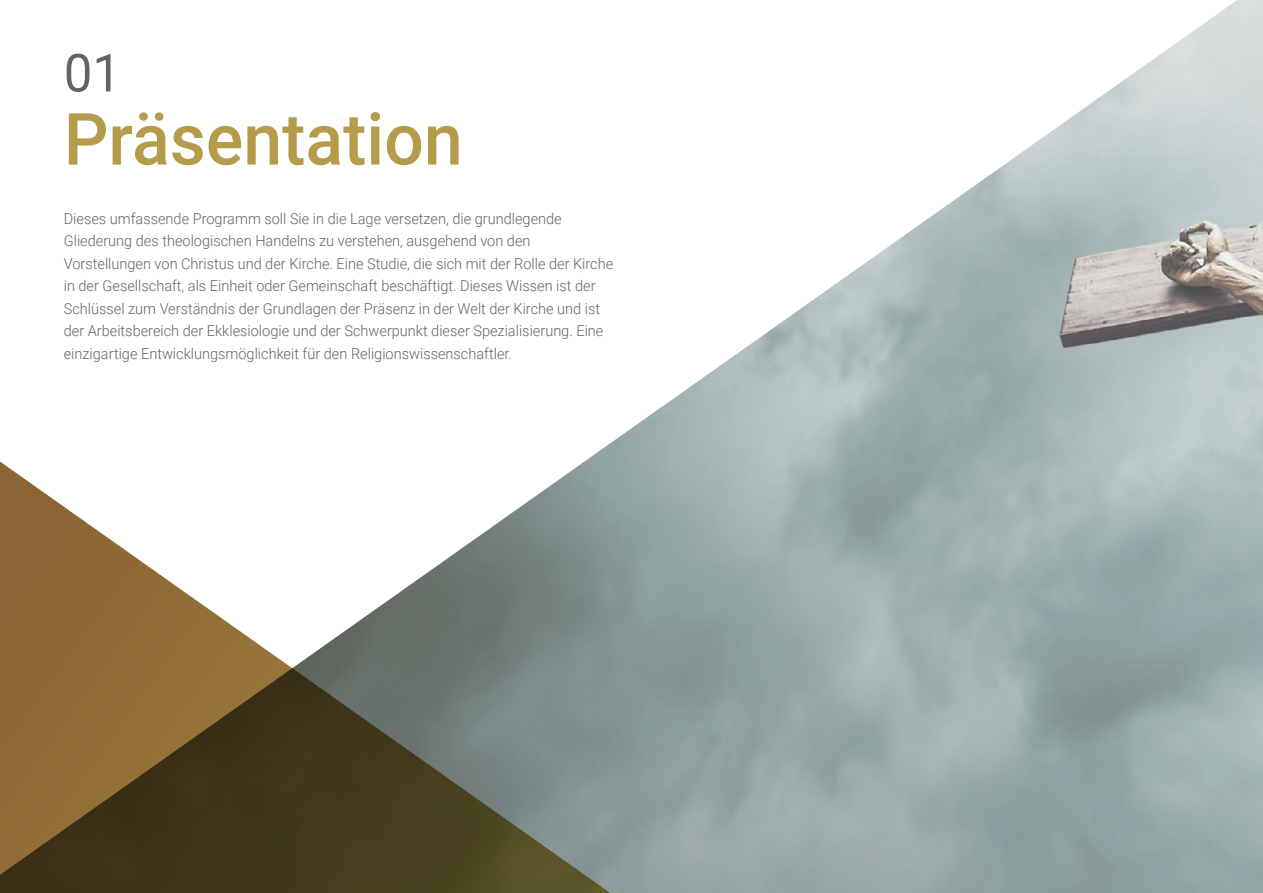
<style>
.page{position:relative;width:1263px;height:893px;background:#fff}
.page>*{position:absolute;margin:0;border:0;box-sizing:border-box;transform-origin:0 0}
.t1{font:500 72px "Roboto";color:#b49c4b}
.t2{font:52.5px "Roboto";color:#61646a}
.t3{font:300 15px/22.5px "Roboto";color:#61646a}
</style>
<div class="page">
<img style="left:607px;top:0;width:656px;height:893px">
<svg style="left:0;top:446px;width:640px;height:447px"></svg>
<h2 class="t2" style="left:64px;top:36px;width:59px">01</h2>
<h1 class="t1" style="left:64px;top:89px;width:400px">Präsentation</h1>
<p class="t3" style="left:64px;top:207px;width:551px">Dieses umfassende Programm soll Sie in die Lage versetzen, die grundlegende Gliederung des theologischen Handelns zu verstehen, ausgehend von den Vorstellungen von Christus und der Kirche. Eine Studie, die sich mit der Rolle der Kirche in der Gesellschaft, als Einheit oder Gemeinschaft beschäftigt. Dieses Wissen ist der Schlüssel zum Verständnis der Grundlagen der Präsenz in der Welt der Kirche und ist der Arbeitsbereich der Ekklesiologie und der Schwerpunkt dieser Spezialisierung. Eine einzigartige Entwicklungsmöglichkeit für den Religionswissenschaftler.</p>
</div>
